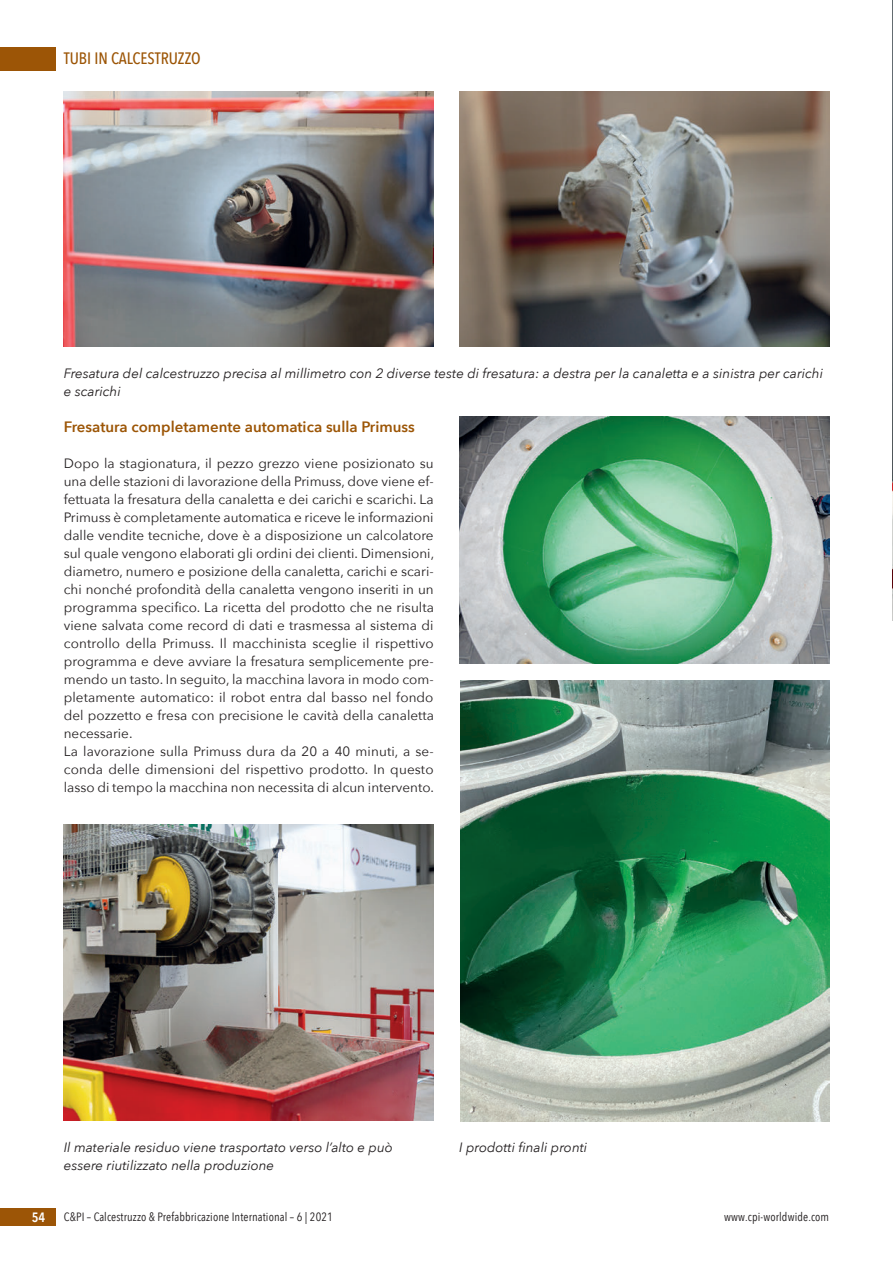
<style>
.page{position:relative;width:893px;height:1263px;background:#fff}
.page>*{position:absolute;margin:0;border:0;box-sizing:border-box;transform-origin:0 0}
.t1{font:500 16.5px "Avenir Next Condensed";color:#9c5506}
.t2{font:600 15px "Avenir Next";color:#9c5506}
.t3{font:13.5px/18px "Avenir Next";color:#231f20}
.t4{font:italic 13.5px/18px "Avenir Next";color:#231f20}
.t5{font:600 13.5px "Avenir Next Condensed";color:#fff}
.t6{font:12px "Avenir Next Condensed";letter-spacing:.01em;color:#231f20}
</style>
<div class="page">
<div style="left:0;top:47px;width:55px;height:23px;background:#9c5506"></div>
<div style="left:0;top:1208px;width:55px;height:18px;background:#9c5506"></div>
<img style="left:64px;top:91px;width:370px;height:256px">
<img style="left:459px;top:91px;width:370px;height:256px">
<img style="left:64px;top:825px;width:370px;height:295px">
<img style="left:460px;top:680px;width:369px;height:442px">
<img style="left:459px;top:417px;width:370px;height:246px">
<img style="left:892px;top:1px;width:1px;height:608px">
<svg style="left:892px;top:609px;width:1px;height:12px"></svg>
<p class="t1" style="left:64px;top:49px;width:138px">TUBI IN CALCESTRUZZO</p>
<p class="t4" style="left:64px;top:364px;width:761px">Fresatura del calcestruzzo precisa al millimetro con 2 diverse teste di fresatura: a destra per la canaletta e a sinistra per carichi e scarichi</p>
<p class="t2" style="left:64px;top:414px;width:352px">Fresatura completamente automatica sulla Primuss</p>
<p class="t3" style="left:64px;top:454px;width:372px">Dopo la stagionatura, il pezzo grezzo viene posizionato su una delle stazioni di lavorazione della Primuss, dove viene ef&shy;fettuata la fresatura della canaletta e dei carichi e scarichi. La Primuss è completamente automatica e riceve le informazioni dalle vendite tecniche, dove è a disposizione un calcolatore sul quale vengono elaborati gli ordini dei clienti. Dimensioni, diametro, numero e posizione della canaletta, carichi e scari&shy;chi nonché profondità della canaletta vengono inseriti in un programma specifico. La ricetta del prodotto che ne risulta viene salvata come record di dati e trasmessa al sistema di controllo della Primuss. Il macchinista sceglie il rispettivo programma e deve avviare la fresatura semplicemente pre&shy;mendo un tasto. In seguito, la macchina lavora in modo com&shy;pletamente automatico: il robot entra dal basso nel fondo del pozzetto e fresa con precisione le cavità della canaletta necessarie.<br>La lavorazione sulla Primuss dura da 20 a 40 minuti, a se&shy;conda delle dimensioni del rispettivo prodotto. In questo lasso di tempo la macchina non necessita di alcun intervento.</p>
<p class="t4" style="left:64px;top:1138px;width:331px">Il materiale residuo viene trasportato verso l’alto e può essere riutilizzato nella produzione</p>
<p class="t4" style="left:459px;top:1138px;width:130px">I prodotti finali pronti</p>
<p class="t5" style="left:32px;top:1206px;width:15px">54</p>
<p class="t6" style="left:64px;top:1207px;width:271px">C&amp;PI – Calcestruzzo &amp; Prefabbricazione International – 6 | 2021</p>
<p class="t6" style="left:724px;top:1207px;width:107px">www.cpi-worldwide.com</p>
</div>
